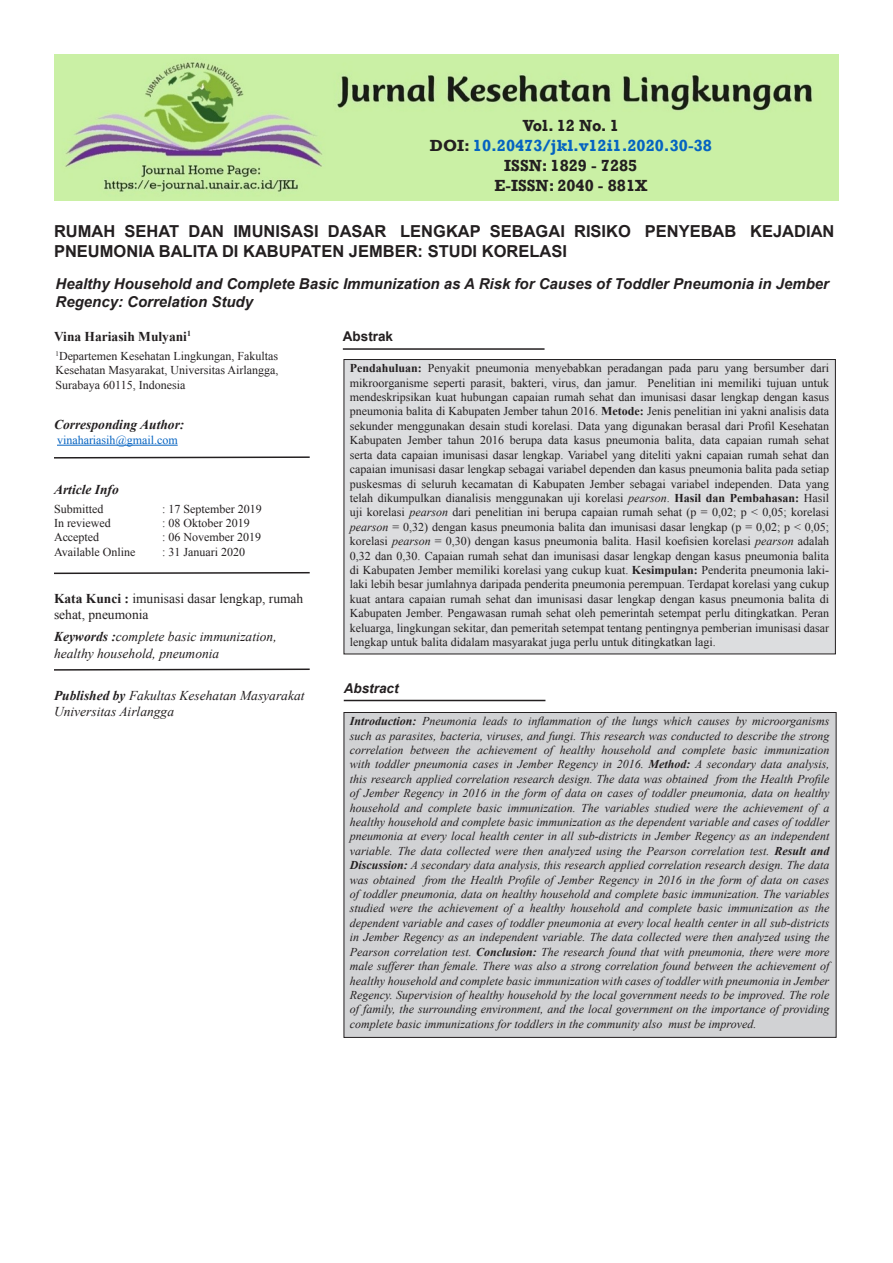
<style>
.page{position:relative;width:893px;height:1263px;background:#fff}
.page>*{position:absolute;margin:0;border:0;box-sizing:border-box;transform-origin:0 0}
.Judul_1{font:700 16.5px "Arial";color:#231f20}
.authors{font:700 16.5px "Rockwell";color:#231f20}
.authors-2{font:700 16.5px "Rockwell";color:#0563c1}
.Judul_eng{font:italic 700 15px/18px "Arial";color:#231f20}
.key_words{font:italic 13.5px/16.2px "Times New Roman";color:#231f20}
.publish_by{font:italic 13.5px/16.2px "Times New Roman";color:#231f20}
.kata_kunci{font:13.5px/16.2px "Times New Roman";color:#231f20}
.corresponding_email{font:italic 700 13.5px "Times New Roman";color:#231f20}
.authors-3{font:700 13.5px "Times New Roman";color:#231f20}
.info_artikel{font:italic 700 13.5px "Times New Roman";color:#231f20}
.abstract{font:italic 700 13.5px "Arial";color:#231f20}
.abstrak{font:700 13.5px "Arial";color:#231f20}
.isi_abstrak_eng{font:italic 12px/14.4px "Times New Roman";color:#231f20;text-align:justify}
.isi_abstrak{font:12px/14.4px "Times New Roman";color:#231f20;text-align:justify}
.afiliasi{font:12px/14.4px "Times New Roman";color:#231f20;text-align:justify}
.isi_info_artikel{font:12px "Times New Roman";color:#231f20}
.email{font:12px "Times New Roman";color:#0563c1}
.s1{color:#231f20}
.s2{font-weight:700}
.s3{font-style:italic}
</style>
<div class="page">
<img style="left:54px;top:54px;width:785px;height:146px">
<hr style="left:57px;top:445px;width:121px;height:1px;background:#0563c1">
<svg style="left:54px;top:572px;width:256px;height:3px"></svg>
<hr style="left:343px;top:348px;width:201px;height:2px;background:#231f20">
<hr style="left:344px;top:700px;width:201px;height:1px;background:#231f20">
<div style="left:344px;top:359px;width:491px;height:295px;background:#dcdddf"></div>
<div style="left:344px;top:359px;width:492px;height:295px;border:1px solid #231f20"></div>
<div style="left:344px;top:712px;width:492px;height:325px;background:#d1d2d4"></div>
<div style="left:344px;top:712px;width:492px;height:325px;border:1px solid #231f20"></div>
<svg style="left:54px;top:456px;width:256px;height:3px"></svg>
<svg style="left:54px;top:668px;width:256px;height:3px"></svg>
<p class="authors" style="left:523px;top:116px;width:97px">Vol. 12 No. 1</p>
<p class="authors-2" style="left:430px;top:136px;width:284px"><span class="s1">DOI:</span> 10.20473/jkl.v12i1.2020.30-38</p>
<p class="authors" style="left:504px;top:155px;width:135px">ISSN: 1829 - 7285</p>
<p class="authors" style="left:494px;top:175px;width:154px">E-ISSN: 2040 - 881X</p>
<p class="Judul_1" style="left:54px;top:221px;width:782px">RUMAH SEHAT DAN IMUNISASI DASAR LENGKAP SEBAGAI RISIKO PENYEBAB KEJADIAN</p>
<p class="Judul_1" style="left:54px;top:240px;width:515px">PNEUMONIA BALITA DI KABUPATEN JEMBER: STUDI KORELASI</p>
<p class="Judul_eng" style="left:56px;top:275px;width:775px">Healthy Household and Complete Basic Immunization as A Risk for Causes of Toddler Pneumonia in Jember<br>Regency: Correlation Study</p>
<p class="authors-3" style="left:54px;top:327px;width:138px">Vina Hariasih Mulyani<sup>1</sup></p>
<p class="afiliasi" style="left:56px;top:348px;width:224px"><sup>1</sup>Departemen Kesehatan Lingkungan, Fakultas Kesehatan Masyarakat, Universitas Airlangga, Surabaya 60115, Indonesia</p>
<p class="abstrak" style="left:343px;top:327px;width:52px">Abstrak</p>
<p class="isi_abstrak" style="left:350px;top:361px;width:481px"><span class="s2">Pendahuluan:</span> Penyakit pneumonia menyebabkan peradangan pada paru yang bersumber dari mikroorganisme seperti parasit, bakteri, virus, dan jamur. Penelitian ini memiliki tujuan untuk mendeskripsikan kuat hubungan capaian rumah sehat dan imunisasi dasar lengkap dengan kasus pneumonia balita di Kabupaten Jember tahun 2016. <span class="s2">Metode:</span> Jenis penelitian ini yakni analisis data sekunder menggunakan desain studi korelasi. Data yang digunakan berasal dari Profil Kesehatan Kabupaten Jember tahun 2016 berupa data kasus pneumonia balita, data capaian rumah sehat serta data capaian imunisasi dasar lengkap. Variabel yang diteliti yakni capaian rumah sehat dan capaian imunisasi dasar lengkap sebagai variabel dependen dan kasus pneumonia balita pada setiap puskesmas di seluruh kecamatan di Kabupaten Jember sebagai variabel independen. Data yang telah dikumpulkan dianalisis menggunakan uji korelasi <span class="s3">pearson</span>. <span class="s2">Hasil dan Pembahasan:</span> Hasil uji korelasi <span class="s3">pearson</span> dari penelitian ini berupa capaian rumah sehat (p = 0,02; p &lt; 0,05; korelasi <span class="s3">pearson</span> = 0,32) dengan kasus pneumonia balita dan imunisasi dasar lengkap (p = 0,02; p &lt; 0,05; korelasi <span class="s3">pearson</span> = 0,30) dengan kasus pneumonia balita. Hasil koefisien korelasi <span class="s3">pearson</span> adalah 0,32 dan 0,30. Capaian rumah sehat dan imunisasi dasar lengkap dengan kasus pneumonia balita di Kabupaten Jember memiliki korelasi yang cukup kuat. <span class="s2">Kesimpulan:</span> Penderita pneumonia laki&shy;laki lebih besar jumlahnya daripada penderita pneumonia perempuan. Terdapat korelasi yang cukup kuat antara capaian rumah sehat dan imunisasi dasar lengkap dengan kasus pneumonia balita di Kabupaten Jember. Pengawasan rumah sehat oleh pemerintah setempat perlu ditingkatkan. Peran keluarga, lingkungan sekitar, dan pemeritah setempat tentang pentingnya pemberian imunisasi dasar lengkap untuk balita didalam masyarakat juga perlu untuk ditingkatkan lagi.</p>
<p class="corresponding_email" style="left:54px;top:415px;width:132px">Corresponding Author:</p>
<p class="email" style="left:57px;top:432px;width:122px">vinahariasih@gmail.com</p>
<p class="info_artikel" style="left:54px;top:480px;width:66px">Article Info</p>
<p class="isi_info_artikel" style="left:54px;top:500px;width:51px">Submitted</p>
<p class="isi_info_artikel" style="left:162px;top:500px;width:101px">: 17 September 2019</p>
<p class="isi_info_artikel" style="left:54px;top:515px;width:58px">In reviewed</p>
<p class="isi_info_artikel" style="left:162px;top:515px;width:89px">: 08 Oktober 2019</p>
<p class="isi_info_artikel" style="left:54px;top:529px;width:47px">Accepted</p>
<p class="isi_info_artikel" style="left:162px;top:529px;width:100px">: 06 November 2019</p>
<p class="isi_info_artikel" style="left:54px;top:544px;width:83px">Available Online</p>
<p class="isi_info_artikel" style="left:162px;top:544px;width:84px">: 31 Januari 2020</p>
<p class="kata_kunci" style="left:54px;top:590px;width:251px"><span class="s2">Kata Kunci :</span> imunisasi dasar lengkap, rumah sehat, pneumonia</p>
<p class="key_words" style="left:54px;top:628px;width:224px"><span class="s2">Keywords :</span>complete basic immunization, healthy household, pneumonia</p>
<p class="publish_by" style="left:54px;top:687px;width:252px"><span class="s2">Published by</span> Fakultas Kesehatan Masyarakat<br>Universitas Airlangga</p>
<p class="abstract" style="left:344px;top:679px;width:56px">Abstract</p>
<p class="isi_abstrak_eng" style="left:350px;top:714px;width:481px"><span class="s2">Introduction:</span> Pneumonia leads to inflammation of the lungs which causes by microorganisms such as parasites, bacteria, viruses, and fungi. This research was conducted to describe the strong correlation between the achievement of healthy household and complete basic immunization with toddler pneumonia cases in Jember Regency in 2016. <span class="s2">Method:</span> A secondary data analysis, this research applied correlation research design. The data was obtained from the Health Profile of Jember Regency in 2016 in the form of data on cases of toddler pneumonia, data on healthy household and complete basic immunization. The variables studied were the achievement of a healthy household and complete basic immunization as the dependent variable and cases of toddler pneumonia at every local health center in all sub-districts in Jember Regency as an independent variable. The data collected were then analyzed using the Pearson correlation test. <span class="s2">Result and Discussion:</span> A secondary data analysis, this research applied correlation research design. The data was obtained from the Health Profile of Jember Regency in 2016 in the form of data on cases of toddler pneumonia, data on healthy household and complete basic immunization. The variables studied were the achievement of a healthy household and complete basic immunization as the dependent variable and cases of toddler pneumonia at every local health center in all sub-districts in Jember Regency as an independent variable. The data collected were then analyzed using the Pearson correlation test. <span class="s2">Conclusion:</span> The research found that with pneumonia, there were more male sufferer than female. There was also a strong correlation found between the achievement of healthy household and complete basic immunization with cases of toddler with pneumonia in Jember Regency. Supervision of healthy household by the local government needs to be improved. The role of family, the surrounding environment, and the local government on the importance of providing complete basic immunizations for toddlers in the community also must be improved.</p>
</div>
